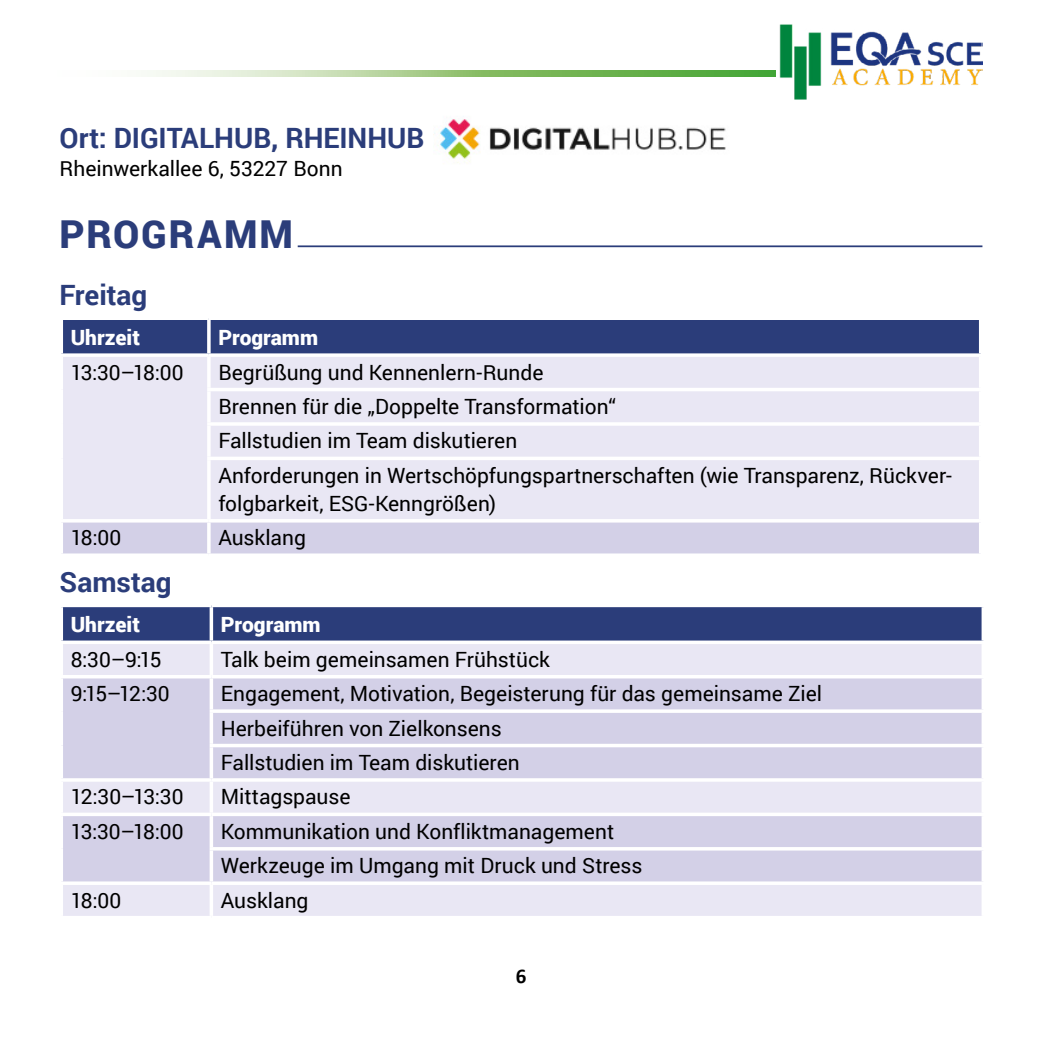
<style>
.page{position:relative;width:1042px;height:1042px;background:#fff}
.page>*{position:absolute;margin:0;border:0;box-sizing:border-box;transform-origin:0 0}
.t1{font:900 38.5px "Roboto";letter-spacing:.055em;color:#2b3d7a}
.t2{font:700 28px "Roboto";color:#2b3d7a}
.t3{font:21px/34.5px "Roboto";color:#000}
.t4{font:900 21px "Roboto";color:#fff}
.t5{font:700 21px "Calibri";color:#000}
</style>
<div class="page">
<img style="left:779px;top:24px;width:203px;height:75px">
<svg style="left:147px;top:70px;width:628px;height:7px;background:#9bc985"></svg>
<hr style="left:298px;top:245px;width:684px;height:2px;background:#2b3d7a">
<div style="left:63px;top:320px;width:916px;height:33px;background:#2b3d7a"></div>
<div style="left:63px;top:357px;width:916px;height:162px;background:#e9e7f4"></div>
<div style="left:63px;top:522px;width:916px;height:31px;background:#d3d0e7"></div>
<svg style="left:207px;top:320px;width:4px;height:33px"></svg>
<svg style="left:61px;top:353px;width:148px;height:2px"></svg>
<svg style="left:209px;top:353px;width:772px;height:1px"></svg>
<hr style="left:207px;top:357px;width:4px;height:31px;background:#fff">
<hr style="left:207px;top:388px;width:775px;height:3px;background:#fff">
<hr style="left:207px;top:391px;width:4px;height:31px;background:#fff">
<hr style="left:207px;top:422px;width:775px;height:4px;background:#fff">
<hr style="left:207px;top:426px;width:4px;height:31px;background:#fff">
<hr style="left:207px;top:457px;width:775px;height:3px;background:#fff">
<hr style="left:207px;top:460px;width:4px;height:59px;background:#fff">
<hr style="left:207px;top:522px;width:4px;height:31px;background:#f8f8fb">
<svg style="left:62px;top:553px;width:147px;height:1px"></svg>
<svg style="left:209px;top:553px;width:771px;height:1px"></svg>
<div style="left:63px;top:607px;width:918px;height:33px;background:#2b3d7a"></div>
<div style="left:63px;top:644px;width:918px;height:272px;background:#e9e7f4"></div>
<svg style="left:63px;top:678px;width:918px;height:203px;background:#d6d4e9"></svg>
<hr style="left:210px;top:607px;width:3px;height:33px;background:#fff">
<svg style="left:981px;top:607px;width:2px;height:33px"></svg>
<svg style="left:61px;top:640px;width:150px;height:1px"></svg>
<svg style="left:211px;top:640px;width:773px;height:2px"></svg>
<hr style="left:210px;top:644px;width:3px;height:31px;background:#fff">
<svg style="left:981px;top:644px;width:1px;height:31px"></svg>
<hr style="left:60px;top:675px;width:151px;height:3px;background:#fff">
<hr style="left:211px;top:675px;width:774px;height:3px;background:#fff">
<hr style="left:210px;top:678px;width:3px;height:31px;background:#fff">
<svg style="left:981px;top:678px;width:2px;height:31px"></svg>
<svg style="left:210px;top:709px;width:773px;height:4px"></svg>
<hr style="left:210px;top:713px;width:3px;height:31px;background:#fff">
<svg style="left:981px;top:713px;width:1px;height:31px"></svg>
<hr style="left:210px;top:744px;width:775px;height:3px;background:#fff">
<hr style="left:210px;top:747px;width:3px;height:31px;background:#fff">
<svg style="left:981px;top:747px;width:2px;height:31px"></svg>
<hr style="left:60px;top:778px;width:151px;height:4px;background:#fff">
<hr style="left:211px;top:778px;width:774px;height:4px;background:#fff">
<hr style="left:210px;top:782px;width:3px;height:30px;background:#fff">
<svg style="left:981px;top:782px;width:1px;height:30px"></svg>
<svg style="left:63px;top:812px;width:148px;height:4px"></svg>
<svg style="left:211px;top:812px;width:771px;height:4px"></svg>
<hr style="left:210px;top:816px;width:3px;height:31px;background:#fff">
<svg style="left:981px;top:816px;width:1px;height:31px"></svg>
<hr style="left:210px;top:847px;width:775px;height:3px;background:#fff">
<hr style="left:210px;top:850px;width:3px;height:31px;background:#fff">
<svg style="left:981px;top:850px;width:2px;height:31px"></svg>
<svg style="left:62px;top:881px;width:149px;height:4px"></svg>
<svg style="left:211px;top:881px;width:772px;height:4px"></svg>
<hr style="left:210px;top:885px;width:3px;height:31px;background:#fff">
<svg style="left:981px;top:885px;width:1px;height:31px"></svg>
<img style="left:433px;top:116px;width:293px;height:47px">
<h2 class="t2" style="left:60px;top:119px;width:366px">Ort: DIGITALHUB, RHEINHUB</h2>
<p class="t3" style="left:60px;top:151px;width:285px">Rheinwerkallee 6, 53227 Bonn</p>
<h1 class="t1" style="left:60px;top:207px;width:235px">PROGRAMM</h1>
<h2 class="t2" style="left:60px;top:275px;width:89px">Freitag</h2>
<p class="t4" style="left:71px;top:323px;width:71px">Uhrzeit</p>
<p class="t4" style="left:218px;top:323px;width:101px">Programm</p>
<p class="t3" style="left:71px;top:354px;width:114px">13:30–18:00</p>
<p class="t3" style="left:218px;top:354px;width:735px">Begrüßung und Kennenlern-Runde<br>Brennen für die „Doppelte Transformation“<br>Fallstudien im Team diskutieren<br>Anforderungen in Wertschöpfungspartnerschaften (wie Transparenz, Rückver-</p>
<p class="t3" style="left:218px;top:485px;width:279px">folgbarkeit, ESG-Kenngrößen)</p>
<p class="t3" style="left:71px;top:520px;width:52px">18:00</p>
<p class="t3" style="left:218px;top:520px;width:89px">Ausklang</p>
<h2 class="t2" style="left:60px;top:562px;width:114px">Samstag</h2>
<p class="t4" style="left:71px;top:610px;width:71px">Uhrzeit</p>
<p class="t4" style="left:221px;top:610px;width:101px">Programm</p>
<p class="t3" style="left:71px;top:641px;width:92px">8:30–9:15</p>
<p class="t3" style="left:221px;top:641px;width:331px">Talk beim gemeinsamen Frühstück</p>
<p class="t3" style="left:71px;top:676px;width:100px">9:15–12:30</p>
<p class="t3" style="left:221px;top:676px;width:603px">Engagement, Motivation, Begeisterung für das gemeinsame Ziel<br>Herbeiführen von Zielkonsens<br>Fallstudien im Team diskutieren</p>
<p class="t3" style="left:71px;top:779px;width:114px">12:30–13:30</p>
<p class="t3" style="left:221px;top:779px;width:131px">Mittagspause</p>
<p class="t3" style="left:71px;top:813px;width:114px">13:30–18:00</p>
<p class="t3" style="left:221px;top:813px;width:423px">Kommunikation und Konfliktmanagement<br>Werkzeuge im Umgang mit Druck und Stress</p>
<p class="t3" style="left:71px;top:882px;width:52px">18:00</p>
<p class="t3" style="left:221px;top:882px;width:89px">Ausklang</p>
<p class="t5" style="left:516px;top:961px;width:12px">6</p>
</div>
